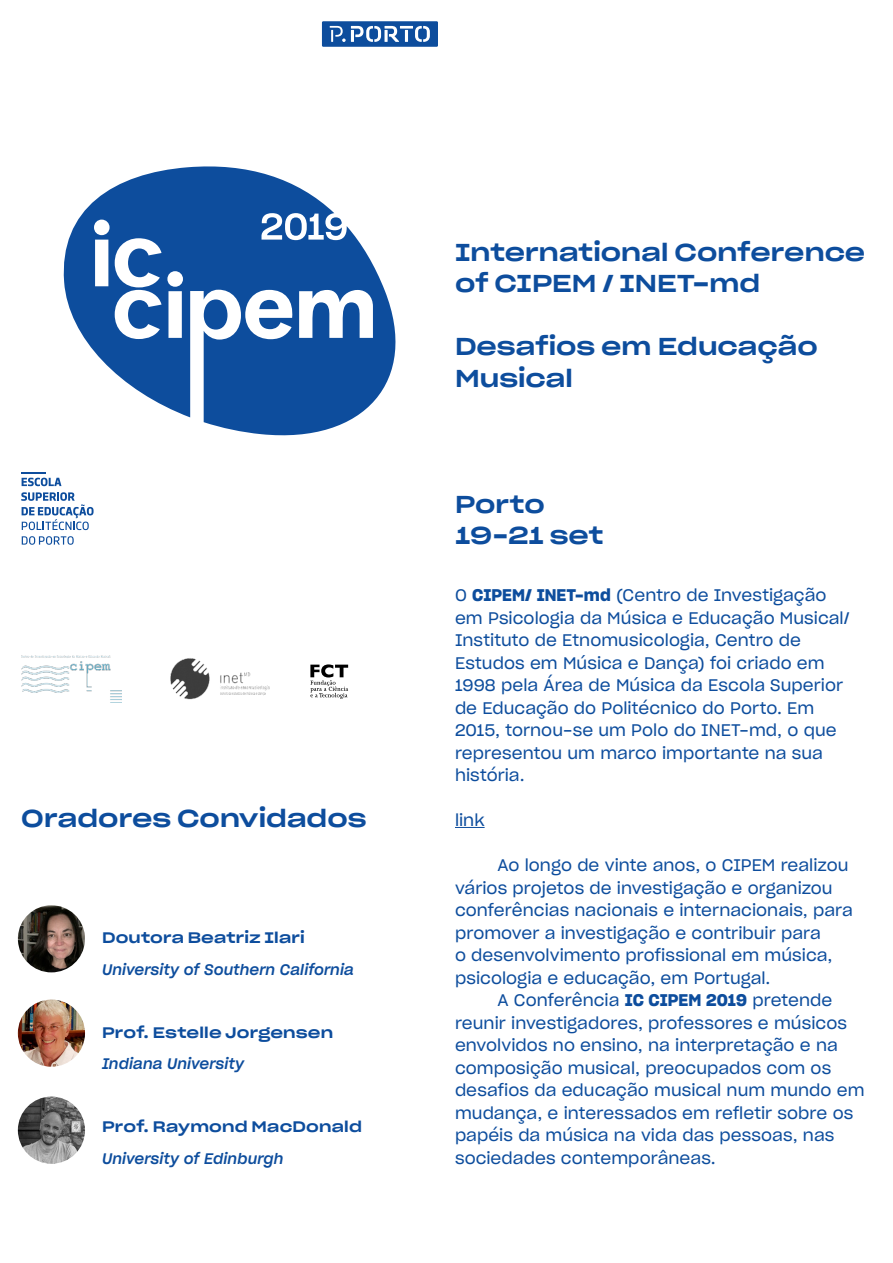
<style>
.page{position:relative;width:893px;height:1263px;background:#fff}
.page>*{position:absolute;margin:0;border:0;box-sizing:border-box;transform-origin:0 0}
.t1{font:24px/31.5px "Sharp Grotesk Medium 25";color:#0d4d9d}
.t2{font:16.5px/22.5px "Sharp Grotesk Book 20";letter-spacing:.005em;color:#0d4d9d}
.t3{font:15px "Sharp Grotesk Medium Italic 20";letter-spacing:.01em;color:#0d4d9d}
.t4{font:15px "Sharp Grotesk Medium 25";letter-spacing:.01em;color:#0d4d9d}
.s1{font-family:"Sharp Grotesk Semi Bold 20"}
</style>
<div class="page">
<svg style="left:63px;top:166px;width:333px;height:270px;fill:#0d4d9d"></svg>
<hr style="left:455px;top:827px;width:30px;height:1px;background:#0d4d9d">
<svg style="left:322px;top:21px;width:116px;height:26px;background:#4173b2"></svg>
<svg style="left:21px;top:492px;width:73px;height:38px"></svg>
<svg style="left:22px;top:536px;width:52px;height:9px"></svg>
<svg style="left:21px;top:472px;width:40px;height:14px"></svg>
<svg style="left:310px;top:664px;width:38px;height:35px"></svg>
<img style="left:170px;top:658px;width:100px;height:42px">
<img style="left:21px;top:656px;width:101px;height:47px">
<img style="left:18px;top:905px;width:67px;height:67px;border-radius:32px">
<img style="left:18px;top:999px;width:67px;height:68px;border-radius:34px">
<img style="left:18px;top:1096px;width:67px;height:68px;border-radius:34px">
<h1 class="t1" style="left:21px;top:800px;width:347px">Oradores Convidados</h1>
<p class="t4" style="left:102px;top:924px;width:204px">Doutora Beatriz Ilari</p>
<p class="t3" style="left:102px;top:957px;width:253px">University of Southern California</p>
<p class="t4" style="left:102px;top:1019px;width:233px">Prof. Estelle Jorgensen</p>
<p class="t3" style="left:102px;top:1051px;width:144px">Indiana University</p>
<p class="t4" style="left:102px;top:1113px;width:261px">Prof. Raymond MacDonald</p>
<p class="t3" style="left:102px;top:1146px;width:183px">University of Edinburgh</p>
<h1 class="t1" style="left:455px;top:234px;width:412px">International Conference of CIPEM / INET-md</h1>
<h1 class="t1" style="left:455px;top:329px;width:364px">Desafios em Educação<br>Musical</h1>
<h1 class="t1" style="left:455px;top:486px;width:150px">Porto<br>19–21 set</h1>
<p class="t2" style="left:455px;top:583px;width:396px">O <span class="s1">CIPEM/ INET-md</span> (Centro de Investigação em Psicologia da Música e Educação Musical/ Instituto de Etnomusicologia, Centro de Estudos em Música e Dança) foi criado em 1998 pela Área de Música da Escola Superior de Educação do Politécnico do Porto. Em 2015, tornou-se um Polo do INET-md, o que representou um marco importante na sua história.</p>
<p class="t2" style="left:455px;top:808px;width:31px">link</p>
<p class="t2" style="left:455px;top:853px;width:399px;text-indent:43px">Ao longo de vinte anos, o CIPEM realizou vários projetos de investigação e organizou conferências nacionais e internacionais, para promover a investigação e contribuir para<br>o desenvolvimento profissional em música, psicologia e educação, em Portugal.</p>
<p class="t2" style="left:455px;top:988px;width:411px;text-indent:43px">A Conferência <span class="s1">IC CIPEM 2019</span> pretende reunir investigadores, professores e músicos envolvidos no ensino, na interpretação e na composição musical, preocupados com os desafios da educação musical num mundo em mudança, e interessados em refletir sobre os papéis da música na vida das pessoas, nas sociedades contemporâneas.</p>
</div>
